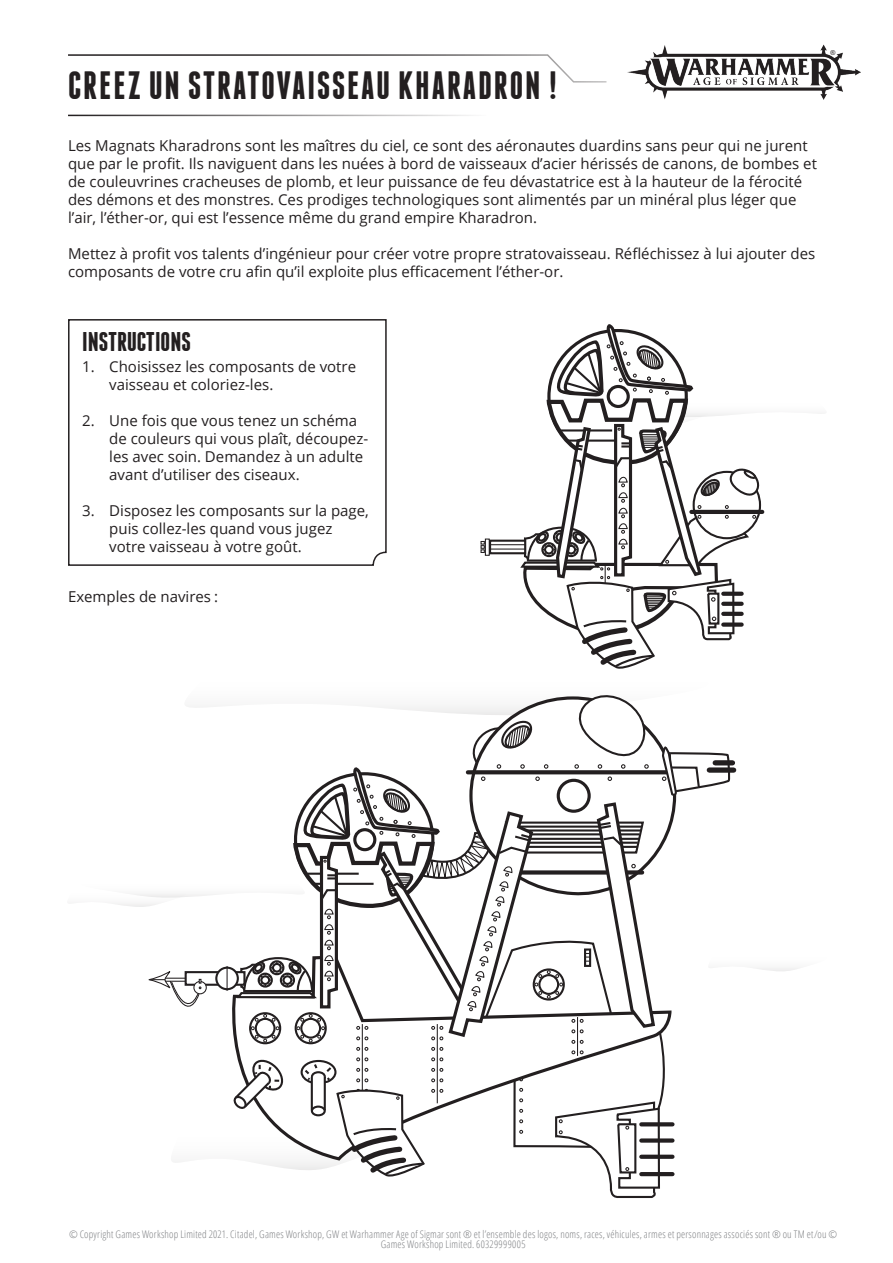
<style>
.page{position:relative;width:893px;height:1263px;background:#fff}
.page>*{position:absolute;margin:0;border:0;box-sizing:border-box;transform-origin:0 0}
.Sub_Title_B{font:700 39.3px "Franchise";letter-spacing:.05em;color:#231f20;scale:.95 1}
.Section_TItle_B{font:700 27px "Franchise";color:#231f20}
.Info_Text_B{font:15px/18px "Open Sans";color:#231f20}
.Legal_Line_AoS3_Inve{font:300 condensed 10.5px/9.8px "Open Sans";letter-spacing:.02em;color:#808285;text-align:center}
.t1{font:6.75px "Arial MT Std";color:#231f20}
</style>
<div class="page">
<hr style="left:68px;top:115px;width:419px;height:1px;background:#231f20">
<svg style="left:68px;top:54px;width:539px;height:29px"></svg>
<img style="left:627px;top:44px;width:233px;height:55px">
<svg style="left:112px;top:695px;width:686px;height:503px"></svg>
<svg style="left:480px;top:324px;width:342px;height:345px"></svg>
<svg style="left:68px;top:319px;width:319px;height:247px"></svg>
<p class="Sub_Title_B" style="left:68px;top:67px;width:516px">CREEZ UN STRATOVAISSEAU KHARADRON !</p>
<p class="t1" style="left:830px;top:48px;width:6px">®</p>
<p class="Info_Text_B" style="left:68px;top:136px;width:750px">Les Magnats Kharadrons sont les maîtres du ciel, ce sont des aéronautes duardins sans peur qui ne jurent que par le profit. Ils naviguent dans les nuées à bord de vaisseaux d’acier hérissés de canons, de bombes et de couleuvrines cracheuses de plomb, et leur puissance de feu dévastatrice est à la hauteur de la férocité des démons et des monstres. Ces prodiges technologiques sont alimentés par un minéral plus léger que l’air, l’éther-or, qui est l’essence même du grand empire Kharadron.</p>
<p class="Info_Text_B" style="left:68px;top:244px;width:749px">Mettez à profit vos talents d’ingénieur pour créer votre propre stratovaisseau. Réfléchissez à lui ajouter des composants de votre cru afin qu’il exploite plus efficacement l’éther-or.</p>
<p class="Section_TItle_B" style="left:82px;top:329px;width:110px">INSTRUCTIONS</p>
<p class="Info_Text_B" style="left:109px;top:357px;width:248px;text-indent:-27px">1. Choisissez les composants de votre vaisseau et coloriez-les.</p>
<p class="Info_Text_B" style="left:109px;top:411px;width:260px;text-indent:-27px">2. Une fois que vous tenez un schéma de couleurs qui vous plaît, découpez&shy;les avec soin. Demandez à un adulte avant d’utiliser des ciseaux.</p>
<p class="Info_Text_B" style="left:109px;top:501px;width:261px;text-indent:-27px">3. Disposez les composants sur la page, puis collez-les quand vous jugez votre vaisseau à votre goût.</p>
<p class="Info_Text_B" style="left:68px;top:587px;width:152px">Exemples de navires :</p>
<p class="Legal_Line_AoS3_Inve" style="left:69px;top:1229px;width:770px">© Copyright Games Workshop Limited 2021. Citadel, Games Workshop, GW et Warhammer Age of Sigmar sont ® et l’ensemble des logos, noms, races, véhicules, armes et personnages associés sont ® ou TM et/ou ©<br>Games Workshop Limited. 60329999005</p>
</div>
